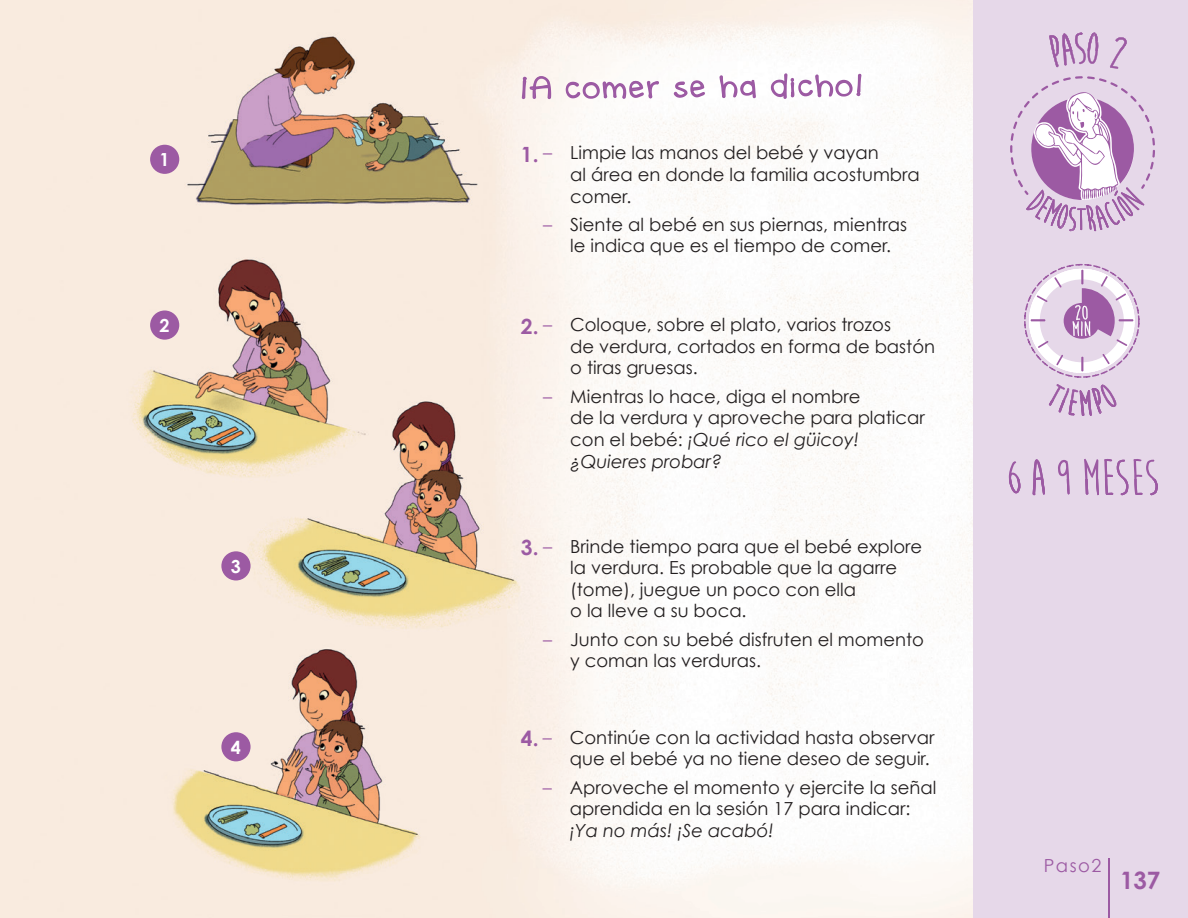
<style>
.page{position:relative;width:1188px;height:918px;background:#fff}
.page>*{position:absolute;margin:0;border:0;box-sizing:border-box;transform-origin:0 0}
.subtitulo{font:30px "cinnamoncake";letter-spacing:.12em;color:#9c5aa3}
.t1{font:700 24px "Century Gothic";color:#9c5aa3}
.parrafo_normal{font:700 21px "Century Gothic";color:#9c5aa3}
.t2{font:18px/21.6px "Century Gothic";color:#231f20}
.folio{font:18px "Century Gothic";letter-spacing:.08em;color:#9c5aa3}
.parrafo_normal-2{font:700 18px "Century Gothic";color:#fff}
.s1{color:#9c5aa3}
.s2{font-style:italic}
</style>
<div class="page">
<div style="left:973px;top:0;width:215px;height:918px;background:#e6d8e9"></div>
<svg style="left:1049px;top:33px;width:49px;height:34px"></svg>
<svg style="left:1088px;top:33px;width:10px;height:18px"></svg>
<svg style="left:1110px;top:51px;width:17px;height:18px"></svg>
<svg style="left:1110px;top:37px;width:17px;height:14px"></svg>
<svg style="left:1049px;top:384px;width:67px;height:32px;background:#cfb2d3"></svg>
<hr style="left:1101px;top:385px;width:2px;height:22px;background:#9c5aa3">
<svg style="left:1024px;top:264px;width:116px;height:114px"></svg>
<svg style="left:1009px;top:461px;width:11px;height:32px"></svg>
<svg style="left:1033px;top:459px;width:12px;height:36px"></svg>
<svg style="left:1058px;top:460px;width:12px;height:34px"></svg>
<svg style="left:1084px;top:459px;width:74px;height:36px;background:#d2b6d6"></svg>
<svg style="left:1010px;top:76px;width:145px;height:155px;background:#d6bcd9"></svg>
<hr style="left:1108px;top:859px;width:2px;height:59px;background:#9c5aa3">
<img style="left:0;top:0;width:973px;height:918px">
<svg style="left:521px;top:75px;width:31px;height:25px"></svg>
<svg style="left:565px;top:80px;width:95px;height:92px"></svg>
<svg style="left:673px;top:79px;width:33px;height:47px"></svg>
<svg style="left:718px;top:74px;width:39px;height:86px"></svg>
<svg style="left:770px;top:69px;width:92px;height:42px"></svg>
<div style="left:150px;top:145px;width:29px;height:29px;background:#9c5aa3;border-radius:50%"></div>
<div style="left:150px;top:310px;width:29px;height:30px;background:#9c5aa3;border-radius:50%"></div>
<div style="left:221px;top:551px;width:30px;height:29px;background:#9c5aa3;border-radius:50%"></div>
<div style="left:221px;top:732px;width:30px;height:29px;background:#9c5aa3;border-radius:50%"></div>
<p class="parrafo_normal-2" style="left:160px;top:148px;width:12px">1</p>
<p class="parrafo_normal-2" style="left:160px;top:314px;width:12px">2</p>
<p class="parrafo_normal-2" style="left:231px;top:555px;width:12px">3</p>
<p class="parrafo_normal-2" style="left:231px;top:736px;width:12px">4</p>
<p class="subtitulo" style="left:522px;top:69px;width:341px">¡A comer se ha dicho!</p>
<p class="parrafo_normal" style="left:521px;top:141px;width:19px">1.</p>
<p class="t2" style="left:570px;top:142px;width:351px;text-indent:-27px"><span class="s1">–</span> Limpie las manos del bebé y vayan<br>al área en donde la familia acostumbra comer.</p>
<p class="t2" style="left:570px;top:213px;width:338px;text-indent:-27px"><span class="s1">–</span> Siente al bebé en sus piernas, mientras le indica que es el tiempo de comer.</p>
<p class="parrafo_normal" style="left:521px;top:313px;width:19px">2.</p>
<p class="t2" style="left:570px;top:314px;width:366px;text-indent:-27px"><span class="s1">–</span> Coloque, sobre el plato, varios trozos<br>de verdura, cortados en forma de bastón o tiras gruesas.</p>
<p class="t2" style="left:570px;top:385px;width:356px;text-indent:-27px"><span class="s1">–</span> Mientras lo hace, diga el nombre<br>de la verdura y aproveche para platicar con el bebé: <span class="s2">¡Qué rico el güicoy! ¿Quieres probar?</span></p>
<p class="parrafo_normal" style="left:521px;top:534px;width:19px">3.</p>
<p class="t2" style="left:570px;top:535px;width:354px;text-indent:-27px"><span class="s1">–</span> Brinde tiempo para que el bebé explore la verdura. Es probable que la agarre (tome), juegue un poco con ella<br>o la lleve a su boca.</p>
<p class="t2" style="left:570px;top:628px;width:355px;text-indent:-27px"><span class="s1">–</span> Junto con su bebé disfruten el momento y coman las verduras.</p>
<p class="parrafo_normal" style="left:521px;top:725px;width:19px">4.</p>
<p class="t2" style="left:543px;top:726px;width:393px;text-align:right"><span class="s1">–</span> Continúe con la actividad hasta observar que el bebé ya no tiene deseo de seguir.</p>
<p class="t2" style="left:570px;top:776px;width:368px;text-indent:-27px"><span class="s1">–</span> Aproveche el momento y ejercite la señal aprendida en la sesión 17 para indicar: <span class="s2">¡Ya no más! ¡Se acabó!</span></p>
<p class="folio" style="left:1044px;top:854px;width:59px">Paso2</p>
<p class="t1" style="left:1120px;top:865px;width:42px">137</p>
</div>
